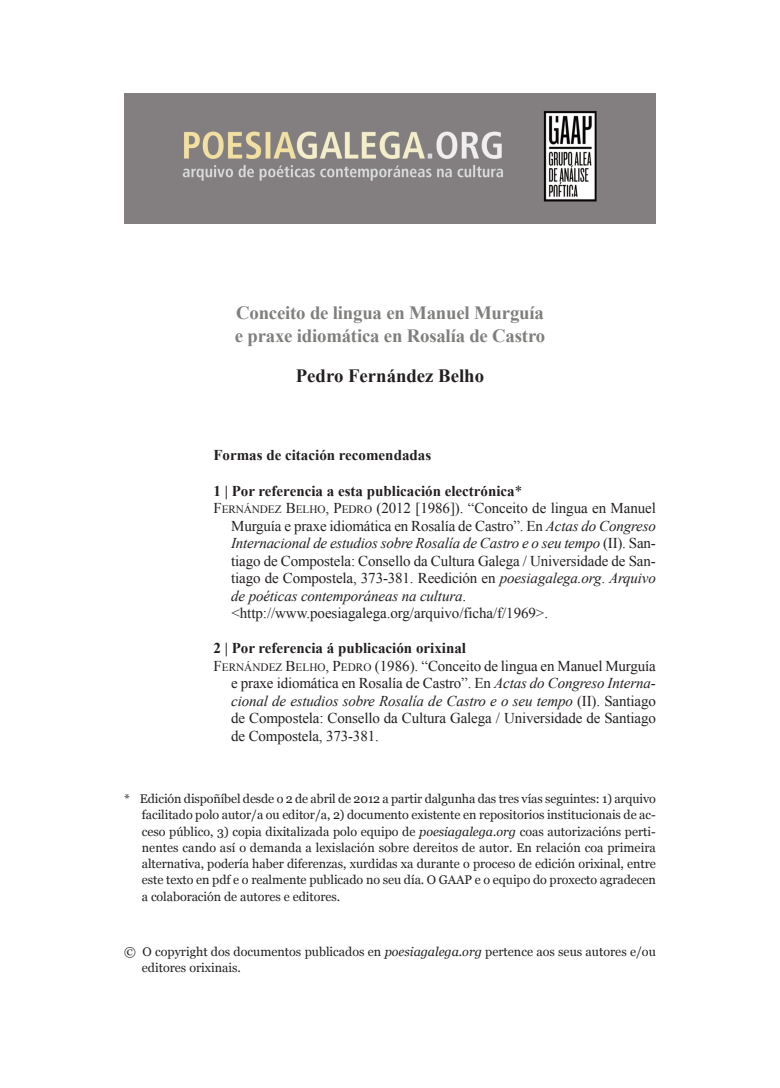
<style>
.page{position:relative;width:780px;height:1088px;background:#fff}
.page>*{position:absolute;margin:0;border:0;box-sizing:border-box;transform-origin:0 0}
.t1{font:700 18.75px/22.5px "Times New Roman";letter-spacing:-.01em;color:#807f7d}
.t2{font:700 18.75px "Times New Roman";color:#231f20}
.t3{font:15px "Times New Roman";letter-spacing:-.01em;color:#231f20}
.t4{font:italic 15px "Times New Roman";letter-spacing:-.01em;color:#231f20}
.t5{font:700 15px "Times New Roman";color:#231f20}
.t6{font:12.5px/16.2px "Georgia";color:#231f20}
.s1{font-weight:400}
.s2{font-size:11.25px}
.s3{font-style:italic}
.s4{font-style:normal}
</style>
<div class="page">
<div style="left:124px;top:91px;width:532px;height:135px;background:linear-gradient(to right,#837f81,#837f81)"></div>
<img style="left:124px;top:94px;width:531px;height:129px">
<h1 class="t1" style="left:235px;top:302px;width:312px">Conceito de lingua en Manuel Murguía e praxe idiomática en Rosalía de Castro</h1>
<h1 class="t2" style="left:296px;top:365px;width:190px">Pedro Fernández Belho</h1>
<p class="t5" style="left:213px;top:447px;width:219px">Formas de citación recomendadas</p>
<p class="t5" style="left:213px;top:482px;width:310px">1 | Por referencia a esta publicación electrónica<span class="s1">*</span></p>
<p class="t3" style="left:213px;top:500px;width:444px">F<span class="s2">ernández</span> B<span class="s2">elho</span>, P<span class="s2">edro</span> (2012 [1986]). “Conceito de lingua en Manuel</p>
<p class="t3" style="left:231px;top:517px;width:426px">Murguía e praxe idiomática en rosalía de Castro”. en <span class="s3">Actas do Congreso</span></p>
<p class="t4" style="left:231px;top:535px;width:426px">Internacional de estudios sobre Rosalía de Castro e o seu tempo <span class="s4">(II). San-</span></p>
<p class="t3" style="left:231px;top:552px;width:426px">tiago de Compostela: Consello da Cultura Galega / Universidade de San-</p>
<p class="t3" style="left:231px;top:570px;width:426px">tiago de Compostela, 373-381. reedición en <span class="s3">poesiagalega.org</span>. <span class="s3">Arquivo</span></p>
<p class="t4" style="left:231px;top:587px;width:236px">de poéticas contemporáneas na cultura<span class="s4">.</span></p>
<p class="t3" style="left:231px;top:605px;width:318px">&lt;http://www.poesiagalega.org/arquivo/ficha/f/1969&gt;.</p>
<p class="t5" style="left:213px;top:640px;width:254px">2 | Por referencia á publicación orixinal</p>
<p class="t3" style="left:213px;top:657px;width:444px">F<span class="s2">ernández</span> B<span class="s2">elho</span>, P<span class="s2">edro</span> (1986). “Conceito de lingua en Manuel Murguía</p>
<p class="t3" style="left:231px;top:675px;width:426px">e praxe idiomática en rosalía de Castro”. en <span class="s3">Actas do Congreso Interna-</span></p>
<p class="t4" style="left:231px;top:692px;width:426px">cional de estudios sobre Rosalía de Castro e o seu tempo <span class="s4">(II). Santiago</span></p>
<p class="t3" style="left:231px;top:710px;width:426px">de Compostela: Consello da Cultura Galega / Universidade de Santiago</p>
<p class="t3" style="left:231px;top:727px;width:149px">de Compostela, 373-381.</p>
<p class="t6" style="left:142px;top:791px;width:515px;text-align:justify;text-indent:-18px">* Edición dispoñíbel desde o 2 de abril de 2012 a partir dalgunha das tres vías seguintes: 1) arquivo facilitado polo autor/a ou editor/a, 2) documento existente en repositorios institucionais de ac&shy;ceso público, 3) copia dixitalizada polo equipo de <span class="s3">poesiagalega.org</span> coas autorizacións perti&shy;nentes cando así o demanda a lexislación sobre dereitos de autor. En relación coa primeira alternativa, podería haber diferenzas, xurdidas xa durante o proceso de edición orixinal, entre este texto en pdf e o realmente publicado no seu día. O GAAP e o equipo do proxecto agradecen a colaboración de autores e editores.</p>
<p class="t6" style="left:142px;top:943px;width:515px;text-indent:-18px">© O copyright dos documentos publicados en <span class="s3">poesiagalega.org</span> pertence aos seus autores e/ou editores orixinais.</p>
</div>
